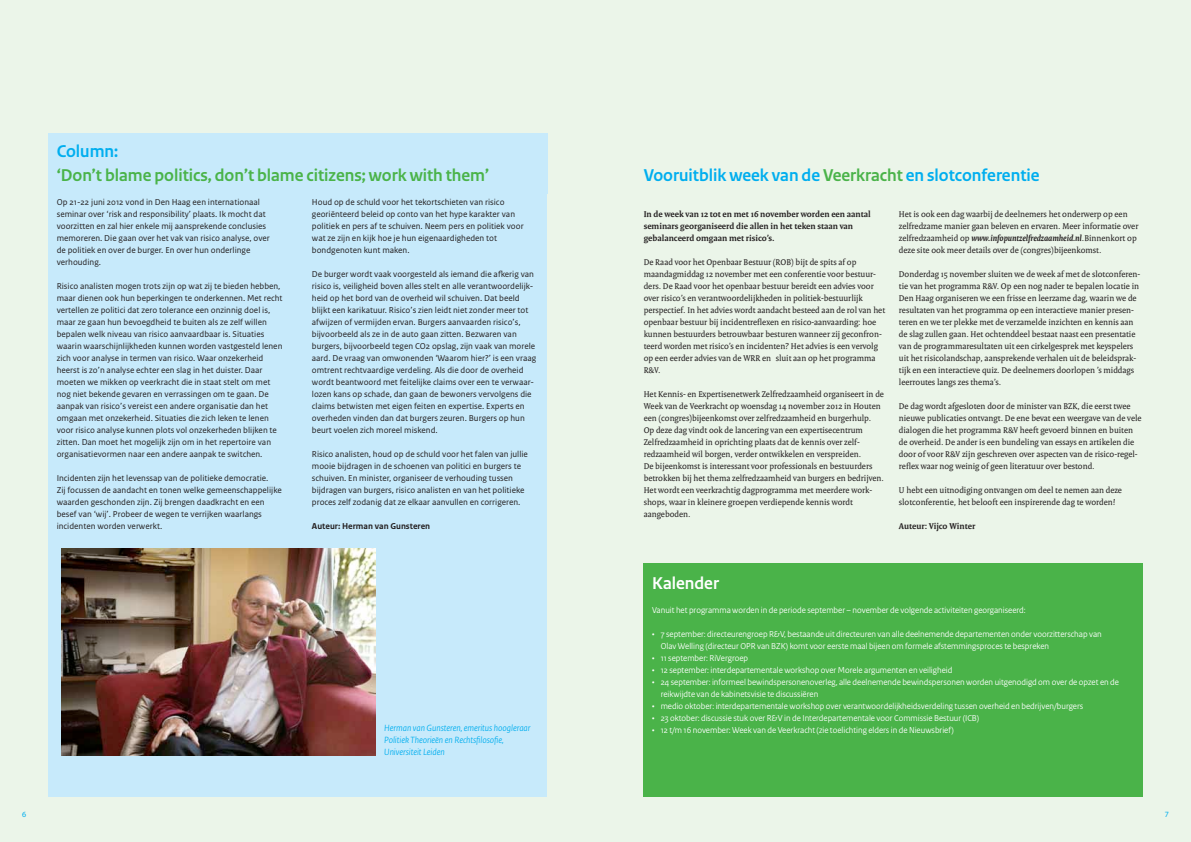
<style>
.page{position:relative;width:1191px;height:842px;background:#ebf5e9}
.page>*{position:absolute;margin:0;border:0;box-sizing:border-box;transform-origin:0 0}
.t1{font:700 18px "Rijksoverheid Sans Heading";color:#00aeef}
.t2{font:700 18px "Rijksoverheid Sans Heading";color:#4ab349}
.t3{font:700 18px "Rijksoverheid Sans Heading";color:#fff}
.t4{font:italic 9.5px/12px "Rijksoverheid Sans Heading";color:#00aeef}
.t5{font:9px/12px "Rijksoverheid Sans Text";color:#231f20}
.t6{font:9px/12px "Rijksoverheid Serif";color:#231f20}
.t7{font:9px/12px "Rijksoverheid Sans Heading";color:#fff}
.t8{font:700 9px/12px "Rijksoverheid Serif";color:#231f20}
.t9{font:700 9px "Rijksoverheid Sans Text";color:#231f20}
.t10{font:8px "Myriad Pro";color:#00aeef}
.s1{color:#4ab349}
.s2{font-weight:700;font-style:italic}
</style>
<div class="page">
<div style="left:266px;top:133px;width:61px;height:664px;background:#c7eafb"></div>
<div style="left:48px;top:194px;width:244px;height:603px;background:#c7eafb"></div>
<div style="left:48px;top:133px;width:499px;height:61px;background:#c7eafb"></div>
<div style="left:303px;top:194px;width:244px;height:603px;background:#c7eafb"></div>
<img style="left:62px;top:549px;width:314px;height:206px">
<div style="left:643px;top:563px;width:499px;height:234px;background:#4ab349"></div>
<h1 class="t1" style="left:57px;top:141px;width:63px">Column:</h1>
<h1 class="t2" style="left:57px;top:165px;width:434px">‘Don’t blame politics, don’t blame citizens; work with them’</h1>
<p class="t5" style="left:312px;top:196px;width:213px">Houd op de schuld voor het tekortschieten van risico georiënteerd beleid op conto van het hype karakter van politiek en pers af te schuiven. Neem pers en politiek voor wat ze zijn en kijk hoe je hun eigenaardigheden tot bondgenoten kunt maken.</p>
<p class="t5" style="left:312px;top:268px;width:226px">De burger wordt vaak voorgesteld als iemand die afkerig van risico is, veiligheid boven alles stelt en alle verantwoordelijk&shy;heid op het bord van de overheid wil schuiven. Dat beeld blijkt een karikatuur. Risico’s zien leidt niet zonder meer tot afwijzen of vermijden ervan. Burgers aanvaarden risico’s, bijvoorbeeld als ze in de auto gaan zitten. Bezwaren van burgers, bijvoorbeeld tegen CO2 opslag, zijn vaak van morele aard. De vraag van omwonenden ‘Waarom hier?’ is een vraag omtrent rechtvaardige verdeling. Als die door de overheid wordt beantwoord met feitelijke claims over een te verwaar&shy;lozen kans op schade, dan gaan de bewoners vervolgens die claims betwisten met eigen feiten en expertise. Experts en overheden vinden dan dat burgers zeuren. Burgers op hun beurt voelen zich moreel miskend.</p>
<p class="t5" style="left:312px;top:448px;width:218px">Risico analisten, houd op de schuld voor het falen van jullie mooie bijdragen in de schoenen van politici en burgers te schuiven. En minister, organiseer de verhouding tussen bijdragen van burgers, risico analisten en van het politieke proces zelf zodanig dat ze elkaar aanvullen en corrigeren.</p>
<p class="t9" style="left:312px;top:521px;width:120px">Auteur: Herman van Gunsteren</p>
<p class="t5" style="left:57px;top:196px;width:215px">Op 21-22 juni 2012 vond in Den Haag een internationaal seminar over ‘risk and responsibility’ plaats. Ik mocht dat voorzitten en zal hier enkele mij aansprekende conclusies memoreren. Die gaan over het vak van risico analyse, over de politiek en over de burger. En over hun onderlinge verhouding.</p>
<p class="t5" style="left:57px;top:280px;width:227px">Risico analisten mogen trots zijn op wat zij te bieden hebben, maar dienen ook hun beperkingen te onderkennen. Met recht vertellen ze politici dat zero tolerance een onzinnig doel is, maar ze gaan hun bevoegdheid te buiten als ze zelf willen bepalen welk niveau van risico aanvaardbaar is. Situaties waarin waarschijnlijkheden kunnen worden vastgesteld lenen zich voor analyse in termen van risico. Waar onzekerheid heerst is zo’n analyse echter een slag in het duister. Daar moeten we mikken op veerkracht die in staat stelt om met nog niet bekende gevaren en verrassingen om te gaan. De aanpak van risico’s vereist een andere organisatie dan het omgaan met onzekerheid. Situaties die zich leken te lenen voor risico analyse kunnen plots vol onzekerheden blijken te zitten. Dan moet het mogelijk zijn om in het repertoire van organisatievormen naar een andere aanpak te switchen.</p>
<p class="t5" style="left:57px;top:472px;width:227px">Incidenten zijn het levenssap van de politieke democratie.<br>Zij focussen de aandacht en tonen welke gemeenschappelijke waarden geschonden zijn. Zij brengen daadkracht en een besef van ‘wij’. Probeer de wegen te verrijken waarlangs incidenten worden verwerkt.</p>
<p class="t4" style="left:384px;top:722px;width:148px">Herman van Gunsteren, emeritus hoogleraar<br>Politiek Theorieën en Rechtsfilosofie,<br>Universiteit Leiden</p>
<h1 class="t1" style="left:643px;top:165px;width:397px">Vooruitblik week van de <span class="s1">Veerkracht</span> en slotconferentie</h1>
<p class="t8" style="left:643px;top:208px;width:228px">In de week van 12 tot en met 16 november worden een aantal seminars georganiseerd die allen in het teken staan van gebalanceerd omgaan met risico’s.</p>
<p class="t6" style="left:643px;top:256px;width:243px">De Raad voor het Openbaar Bestuur (ROB) bijt de spits af op maandagmiddag 12 november met een conferentie voor bestuur&shy;ders. De Raad voor het openbaar bestuur bereidt een advies voor over risico’s en verantwoordelijkheden in politiek-bestuurlijk perspectief. In het advies wordt aandacht besteed aan de rol van het openbaar bestuur bij incidentreflexen en risico-aanvaarding: hoe kunnen bestuurders betrouwbaar besturen wanneer zij geconfron&shy;teerd worden met risico’s en incidenten? Het advies is een vervolg op een eerder advies van de WRR en sluit aan op het programma R&amp;V.</p>
<p class="t6" style="left:643px;top:388px;width:242px">Het Kennis- en Expertisenetwerk Zelfredzaamheid organiseert in de Week van de Veerkracht op woensdag 14 november 2012 in Houten een (congres)bijeenkomst over zelfredzaamheid en burgerhulp.<br>Op deze dag vindt ook de lancering van een expertisecentrum Zelfredzaamheid in oprichting plaats dat de kennis over zelf&shy;redzaamheid wil borgen, verder ontwikkelen en verspreiden.<br>De bijeenkomst is interessant voor professionals en bestuurders betrokken bij het thema zelfredzaamheid van burgers en bedrijven.<br>Het wordt een veerkrachtig dagprogramma met meerdere work&shy;shops, waar in kleinere groepen verdiepende kennis wordt aangeboden.</p>
<p class="t6" style="left:899px;top:208px;width:241px">Het is ook een dag waarbij de deelnemers het onderwerp op een zelfredzame manier gaan beleven en ervaren. Meer informatie over zelfredzaamheid op <span class="s2">www.infopuntzelfredzaamheid.nl</span>.Binnenkort op deze site ook meer details over de (congres)bijeenkomst.</p>
<p class="t6" style="left:899px;top:268px;width:243px">Donderdag 15 november sluiten we de week af met de slotconferen&shy;tie van het programma R&amp;V. Op een nog nader te bepalen locatie in Den Haag organiseren we een frisse en leerzame dag, waarin we de resultaten van het programma op een interactieve manier presen&shy;teren en we ter plekke met de verzamelde inzichten en kennis aan de slag zullen gaan. Het ochtenddeel bestaat naast een presentatie van de programmaresultaten uit een cirkelgesprek met keyspelers uit het risicolandschap, aansprekende verhalen uit de beleidsprak&shy;tijk en een interactieve quiz. De deelnemers doorlopen ’s middags leerroutes langs zes thema’s.</p>
<p class="t6" style="left:899px;top:400px;width:244px">De dag wordt afgesloten door de minister van BZK, die eerst twee nieuwe publicaties ontvangt. De ene bevat een weergave van de vele dialogen die het programma R&amp;V heeft gevoerd binnen en buiten de overheid. De ander is een bundeling van essays en artikelen die door of voor R&amp;V zijn geschreven over aspecten van de risico-regel&shy;reflex waar nog weinig of geen literatuur over bestond.</p>
<p class="t6" style="left:899px;top:484px;width:225px">U hebt een uitnodiging ontvangen om deel te nemen aan deze slotconferentie, het belooft een inspirerende dag te worden!</p>
<p class="t8" style="left:899px;top:520px;width:78px">Auteur: Vijco Winter</p>
<h1 class="t3" style="left:652px;top:573px;width:68px">Kalender</h1>
<p class="t7" style="left:652px;top:604px;width:375px">Vanuit het programma worden in de periode september – november de volgende activiteiten georganiseerd:</p>
<p class="t7" style="left:660px;top:628px;width:442px;text-indent:-9px">• 7 september: directeurengroep R&amp;V, bestaande uit directeuren van alle deelnemende departementen onder voorzitterschap van<br>Olav Welling (directeur OPR van BZK) komt voor eerste maal bijeen om formele afstemmingsproces te bespreken</p>
<p class="t7" style="left:652px;top:652px;width:97px">• 11 september: RiVergroep</p>
<p class="t7" style="left:652px;top:664px;width:302px">• 12 september: interdepartementale workshop over Morele argumenten en veiligheid</p>
<p class="t7" style="left:660px;top:676px;width:460px;text-indent:-9px">• 24 september: informeel bewindspersonenoverleg, alle deelnemende bewindspersonen worden uitgenodigd om over de opzet en de reikwijdte van de kabinetsvisie te discussiëren</p>
<p class="t7" style="left:652px;top:700px;width:432px">• medio oktober: interdepartementale workshop over verantwoordelijkheidsverdeling tussen overheid en bedrijven/burgers</p>
<p class="t7" style="left:652px;top:712px;width:328px">• 23 oktober: discussie stuk over R&amp;V in de Interdepartementale voor Commissie Bestuur (ICB)</p>
<p class="t7" style="left:652px;top:724px;width:303px">• 12 t/m 16 november: Week van de Veerkracht (zie toelichting elders in de Nieuwsbrief)</p>
<p class="t10" style="left:22px;top:810px;width:6px">6</p>
<p class="t10" style="left:1164px;top:810px;width:6px">7</p>
</div>
